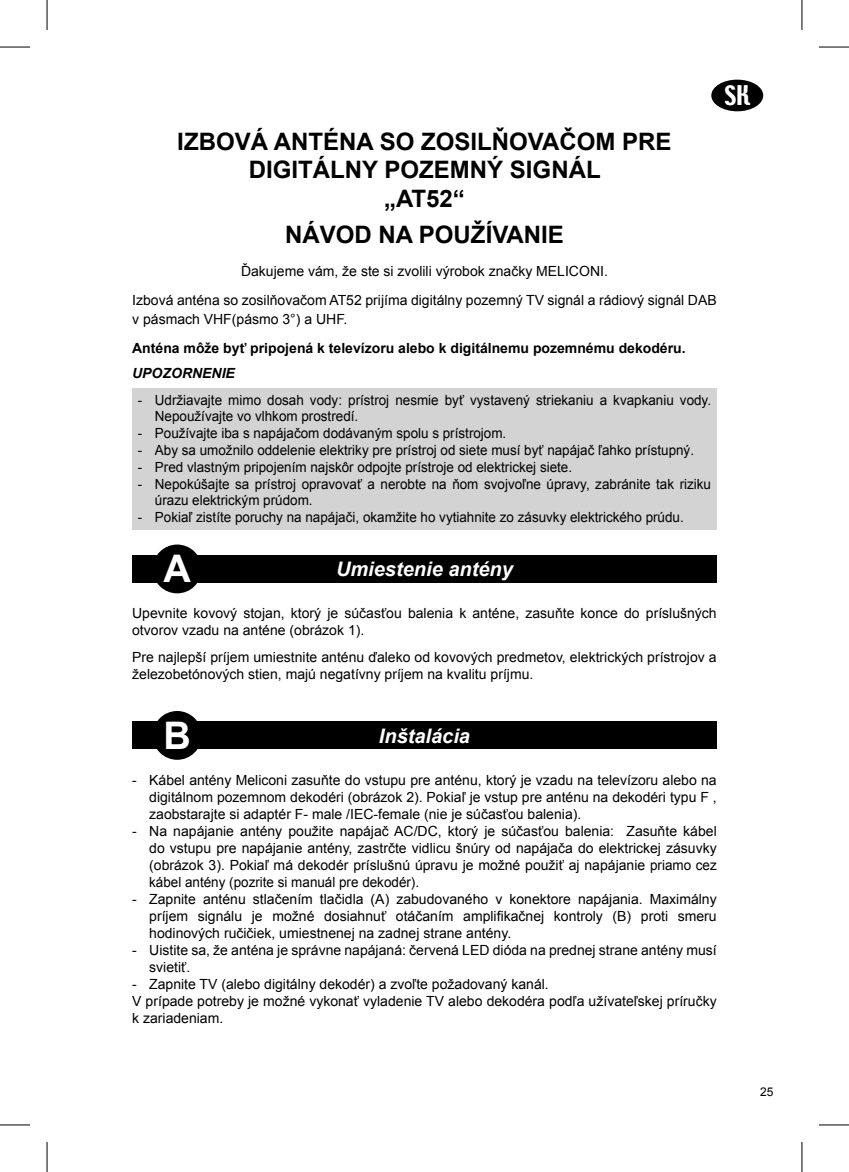
<style>
.page{position:relative;width:849px;height:1172px;background:#fff}
.page>*{position:absolute;margin:0;border:0;box-sizing:border-box;transform-origin:0 0}
.t1{font:700 38px "Arial";color:#fff}
.t2{font:700 24px/28.8px "Arial";color:#000;text-align:center}
.t3{font:24px "Techno";color:#fff}
.t4{font:italic 700 20px "Arial";color:#fff}
.t5{font:14px/17px "Arial";color:#000}
.t6{font:14px/16.8px "Arial";color:#000;scale:.96 1}
.t7{font:700 14px "Arial";color:#000}
.t8{font:italic 700 14px "Arial";color:#000}
.t9{font:12px "Arial";color:#000}
</style>
<div class="page">
<div style="left:711px;top:80px;width:51px;height:31px;background:#000;border-radius:50%"></div>
<div style="left:132px;top:555px;width:584px;height:27px;background:#000"></div>
<div style="left:153px;top:544px;width:48px;height:49px;background:#000;border-radius:50%"></div>
<div style="left:132px;top:388px;width:584px;height:142px;background:#d3d3d3"></div>
<div style="left:132px;top:721px;width:584px;height:28px;background:#000"></div>
<div style="left:153px;top:710px;width:48px;height:49px;background:#000;border-radius:50%"></div>
<hr style="left:0;top:47px;width:30px;height:1px;background:#000">
<hr style="left:818px;top:47px;width:30px;height:1px;background:#000">
<hr style="left:0;top:1124px;width:30px;height:1px;background:#000">
<hr style="left:818px;top:1124px;width:30px;height:1px;background:#000">
<hr style="left:47px;top:0;width:1px;height:30px;background:#000">
<hr style="left:47px;top:1141px;width:1px;height:30px;background:#000">
<hr style="left:801px;top:0;width:1px;height:30px;background:#000">
<hr style="left:801px;top:1141px;width:1px;height:30px;background:#000">
<h2 class="t2" style="left:177px;top:127px;width:495px">IZBOVÁ ANTÉNA SO ZOSILŇOVAČOM PRE<br>DIGITÁLNY POZEMNÝ SIGNÁL<br>„AT52“</h2>
<h2 class="t2" style="left:285px;top:220px;width:280px">NÁVOD NA POUŽÍVANIE</h2>
<p class="t5" style="left:132px;top:256px;width:585px;line-height:29px;text-align:center">Ďakujeme vám, že ste si zvolili výrobok značky MELICONI.<br>Izbová anténa so zosilňovačom AT52 prijíma digitálny pozemný TV signál a rádiový signál DAB</p>
<p class="t5" style="left:132px;top:310px;width:216px">v pásmach VHF(pásmo 3°) a UHF.</p>
<p class="t7" style="left:132px;top:340px;width:554px">Anténa môže byť pripojená k televízoru alebo k digitálnemu pozemnému dekodéru.</p>
<p class="t8" style="left:132px;top:365px;width:104px">UPOZORNENIE</p>
<p class="t6" style="left:155px;top:391px;width:580px;text-indent:-17px">- Udržiavajte mimo dosah vody: prístroj nesmie byť vystavený striekaniu a kvapkaniu vody.<br>Nepoužívajte vo vlhkom prostredí.</p>
<p class="t6" style="left:138px;top:425px;width:385px">- Používajte iba s napájačom dodávaným spolu s prístrojom.</p>
<p class="t6" style="left:138px;top:441px;width:580px">- Aby sa umožnilo oddelenie elektriky pre prístroj od siete musí byť napájač ľahko prístupný.</p>
<p class="t6" style="left:138px;top:458px;width:453px">- Pred vlastným pripojením najskôr odpojte prístroje od elektrickej siete.</p>
<p class="t6" style="left:155px;top:475px;width:580px;text-indent:-17px">- Nepokúšajte sa prístroj opravovať a nerobte na ňom svojvoľne úpravy, zabránite tak riziku úrazu elektrickým prúdom.</p>
<p class="t6" style="left:138px;top:509px;width:570px">- Pokiaľ zistíte poruchy na napájači, okamžite ho vytiahnite zo zásuvky elektrického prúdu.</p>
<h2 class="t3" style="left:724px;top:81px;width:27px">SK</h2>
<h1 class="t1" style="left:163px;top:548px;width:29px">A</h1>
<h3 class="t4" style="left:336px;top:558px;width:178px">Umiestenie antény</h3>
<p class="t5" style="left:132px;top:604px;width:585px">Upevnite kovový stojan, ktorý je súčasťou balenia k anténe, zasuňte konce do príslušných otvorov vzadu na anténe (obrázok 1).</p>
<p class="t5" style="left:132px;top:648px;width:585px">Pre najlepší príjem umiestnite anténu ďaleko od kovových predmetov, elektrických prístrojov a železobetónových stien, majú negatívny príjem na kvalitu príjmu.</p>
<h1 class="t1" style="left:163px;top:714px;width:29px">B</h1>
<h3 class="t4" style="left:378px;top:724px;width:93px">Inštalácia</h3>
<p class="t5" style="left:149px;top:771px;width:568px;text-align:justify;text-indent:-17px">- Kábel antény Meliconi zasuňte do vstupu pre anténu, ktorý je vzadu na televízoru alebo na digitálnom pozemnom dekodéri (obrázok 2). Pokiaľ je vstup pre anténu na dekodéri typu F , zaobstarajte si adaptér F- male /IEC-female (nie je súčasťou balenia).</p>
<p class="t5" style="left:149px;top:822px;width:568px;text-align:justify;text-indent:-17px">- Na napájanie antény použite napájač AC/DC, ktorý je súčasťou balenia: Zasuňte kábel do vstupu pre napájanie antény, zastrčte vidlicu šnúry od napájača do elektrickej zásuvky (obrázok 3). Pokiaľ má dekodér príslušnú úpravu je možné použiť aj napájanie priamo cez kábel antény (pozrite si manuál pre dekodér).</p>
<p class="t5" style="left:149px;top:890px;width:568px;text-align:justify;text-indent:-17px">- Zapnite anténu stlačením tlačidla (A) zabudovaného v konektore napájania. Maximálny príjem signálu je možné dosiahnuť otáčaním amplifikačnej kontroly (B) proti smeru hodinových ručičiek, umiestnenej na zadnej strane antény.</p>
<p class="t5" style="left:149px;top:941px;width:568px;text-indent:-17px">- Uistite sa, že anténa je správne napájaná: červená LED dióda na prednej strane antény musí svietiť.</p>
<p class="t5" style="left:132px;top:975px;width:585px">- Zapnite TV (alebo digitálny dekodér) a zvoľte požadovaný kanál.<br>V prípade potreby je možné vykonať vyladenie TV alebo dekodéra podľa užívateľskej príručky k zariadeniam.</p>
<p class="t9" style="left:759px;top:1085px;width:15px">25</p>
</div>
